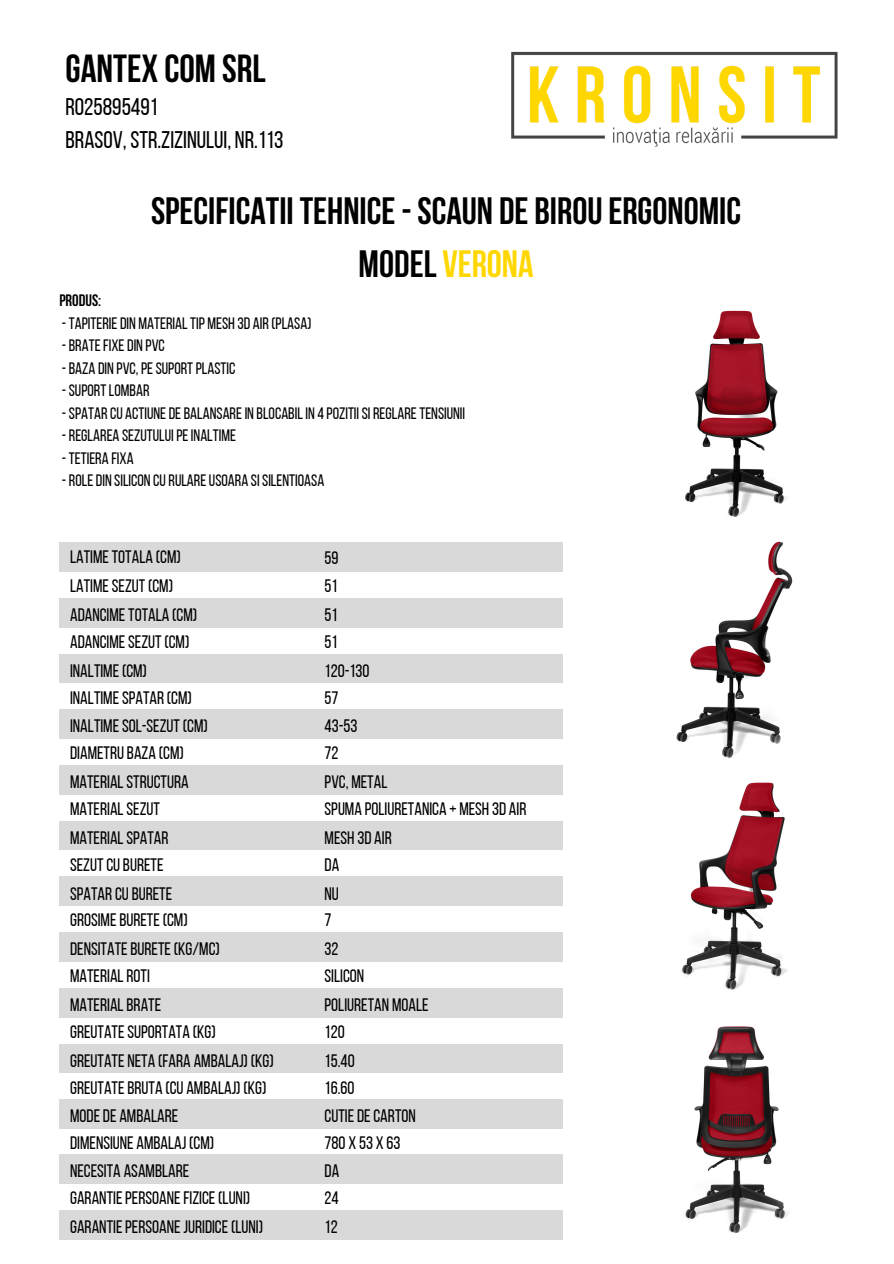
<style>
.page{position:relative;width:894px;height:1264px;background:#fff}
.page>*{position:absolute;margin:0;border:0;box-sizing:border-box;transform-origin:0 0}
.t1{font:700 39px "Bebas Neue";color:#000}
.t2{font:700 37.95px/52.9px "Bebas Neue";color:#000;text-align:center}
.t3{font:24px/32.7px "Bebas Neue";color:#000}
.t4{font:18px "Bebas Neue";color:#000}
.t5{font:18px "Bebas Neue";letter-spacing:.075em;color:#000}
.t6{font:16.5px/22.5px "Bebas Neue";color:#000}
.t7{font:700 16.5px "Bebas Neue";color:#000}
.s1{color:#ffd700}
</style>
<div class="page">
<img style="left:511px;top:51px;width:327px;height:96px">
<div style="left:59px;top:542px;width:503px;height:29px;background:#d9d9d9"></div>
<div style="left:59px;top:598px;width:503px;height:29px;background:#d9d9d9"></div>
<div style="left:59px;top:654px;width:503px;height:28px;background:#d9d9d9"></div>
<div style="left:59px;top:709px;width:503px;height:29px;background:#d9d9d9"></div>
<div style="left:59px;top:765px;width:503px;height:29px;background:#d9d9d9"></div>
<div style="left:59px;top:821px;width:503px;height:29px;background:#d9d9d9"></div>
<div style="left:59px;top:876px;width:503px;height:29px;background:#d9d9d9"></div>
<div style="left:59px;top:932px;width:503px;height:29px;background:#d9d9d9"></div>
<div style="left:59px;top:988px;width:503px;height:29px;background:#d9d9d9"></div>
<div style="left:59px;top:1043px;width:503px;height:29px;background:#d9d9d9"></div>
<div style="left:59px;top:1099px;width:503px;height:29px;background:#d9d9d9"></div>
<div style="left:59px;top:1154px;width:503px;height:29px;background:#d9d9d9"></div>
<div style="left:59px;top:1210px;width:503px;height:29px;background:#d9d9d9"></div>
<img style="left:681px;top:782px;width:107px;height:208px">
<img style="left:685px;top:1026px;width:104px;height:207px">
<img style="left:685px;top:310px;width:102px;height:207px">
<img style="left:676px;top:541px;width:117px;height:217px">
<h1 class="t1" style="left:65px;top:53px;width:202px">GANTEX COM SRL</h1>
<h3 class="t3" style="left:65px;top:93px;width:219px">RO25895491<br>BRASOV, STR.ZIZINULUI, NR.113</h3>
<h2 class="t2" style="left:151px;top:188px;width:591px">SPECIFICATII TEHNICE-SCAUN DE BIROUERGONOMIC<br>MODEL <span class="s1">VERONA</span></h2>
<p class="t7" style="left:59px;top:294px;width:43px">PRODUS:</p>
<p class="t6" style="left:62px;top:313px;width:404px">-TAPITERIEDIN MATERIALTIP MESH 3D AIR(PLASA)<br>-BRATEFIXEDIN PVC<br>-BAZA DIN PVC, PESUPORTPLASTIC<br>-SUPORTLOMBAR<br>-SPATARCU ACTIUNEDEBALANSAREIN BLOCABILIN 4 POZITII SI REGLARETENSIUNII -REGLAREA SEZUTULUI PEINALTIME<br>-TETIERA FIXA<br>-ROLEDIN SILICON CURULAREUSOARA SI SILENTIOASA</p>
<p class="t4" style="left:70px;top:550px;width:112px">LATIMETOTALA (CM)</p>
<p class="t4" style="left:324px;top:550px;width:15px">59</p>
<p class="t4" style="left:70px;top:578px;width:104px">LATIMESEZUT(CM)</p>
<p class="t4" style="left:324px;top:578px;width:15px">51</p>
<p class="t4" style="left:70px;top:607px;width:128px">ADANCIMETOTALA (CM)</p>
<p class="t4" style="left:324px;top:607px;width:15px">51</p>
<p class="t4" style="left:70px;top:634px;width:121px">ADANCIMESEZUT(CM)</p>
<p class="t4" style="left:324px;top:634px;width:15px">51</p>
<p class="t4" style="left:70px;top:663px;width:78px">INALTIME(CM)</p>
<p class="t4" style="left:324px;top:663px;width:46px">120-130</p>
<p class="t4" style="left:70px;top:690px;width:123px">INALTIMESPATAR(CM)</p>
<p class="t4" style="left:324px;top:690px;width:15px">57</p>
<p class="t4" style="left:70px;top:719px;width:139px">INALTIMESOL-SEZUT(CM)</p>
<p class="t4" style="left:324px;top:719px;width:34px">43-53</p>
<p class="t4" style="left:70px;top:745px;width:115px">DIAMETRUBAZA (CM)</p>
<p class="t4" style="left:324px;top:745px;width:15px">72</p>
<p class="t4" style="left:70px;top:774px;width:120px">MATERIALSTRUCTURA</p>
<p class="t4" style="left:324px;top:774px;width:64px">PVC, METAL</p>
<p class="t4" style="left:70px;top:801px;width:91px">MATERIALSEZUT</p>
<p class="t4" style="left:324px;top:801px;width:203px">SPUMA POLIURETANICA + MESH 3D AIR</p>
<p class="t4" style="left:70px;top:830px;width:100px">MATERIALSPATAR</p>
<p class="t4" style="left:324px;top:830px;width:69px">MESH 3D AIR</p>
<p class="t4" style="left:70px;top:857px;width:95px">SEZUTCUBURETE</p>
<p class="t4" style="left:324px;top:857px;width:16px">DA</p>
<p class="t4" style="left:70px;top:886px;width:104px">SPATARCUBURETE</p>
<p class="t4" style="left:324px;top:886px;width:16px">NU</p>
<p class="t4" style="left:70px;top:912px;width:119px">GROSIMEBURETE(CM)</p>
<p class="t4" style="left:324px;top:912px;width:8px">7</p>
<p class="t4" style="left:70px;top:941px;width:151px">DENSITATEBURETE(KG/MC)</p>
<p class="t4" style="left:324px;top:941px;width:15px">32</p>
<p class="t4" style="left:70px;top:968px;width:81px">MATERIALROTI</p>
<p class="t4" style="left:324px;top:968px;width:41px">SILICON</p>
<p class="t4" style="left:70px;top:997px;width:93px">MATERIALBRATE</p>
<p class="t4" style="left:324px;top:997px;width:105px">POLIURETAN MOALE</p>
<p class="t4" style="left:70px;top:1024px;width:147px">GREUTATESUPORTATA (KG)</p>
<p class="t4" style="left:324px;top:1024px;width:22px">120</p>
<p class="t4" style="left:70px;top:1053px;width:205px">GREUTATE NETA (FARA AMBALAJ) (KG)</p>
<p class="t4" style="left:324px;top:1053px;width:32px">15.40</p>
<p class="t4" style="left:70px;top:1080px;width:198px">GREUTATEBRUTA (CU AMBALAJ) (KG)</p>
<p class="t4" style="left:324px;top:1080px;width:31px">16.60</p>
<p class="t4" style="left:70px;top:1108px;width:110px">MODEDE AMBALARE</p>
<p class="t4" style="left:324px;top:1108px;width:93px">CUTIEDECARTON</p>
<p class="t4" style="left:70px;top:1135px;width:145px">DIMENSIUNE AMBALAJ (CM)</p>
<p class="t5" style="left:324px;top:1135px;width:77px">780X53X63</p>
<p class="t4" style="left:70px;top:1163px;width:121px">NECESITA ASAMBLARE</p>
<p class="t4" style="left:324px;top:1163px;width:16px">DA</p>
<p class="t4" style="left:70px;top:1190px;width:181px">GARANTIEPERSOANEFIZICE(LUNI)</p>
<p class="t4" style="left:324px;top:1190px;width:16px">24</p>
<p class="t4" style="left:70px;top:1219px;width:194px">GARANTIEPERSOANEJURIDICE(LUNI)</p>
<p class="t4" style="left:324px;top:1219px;width:15px">12</p>
</div>
